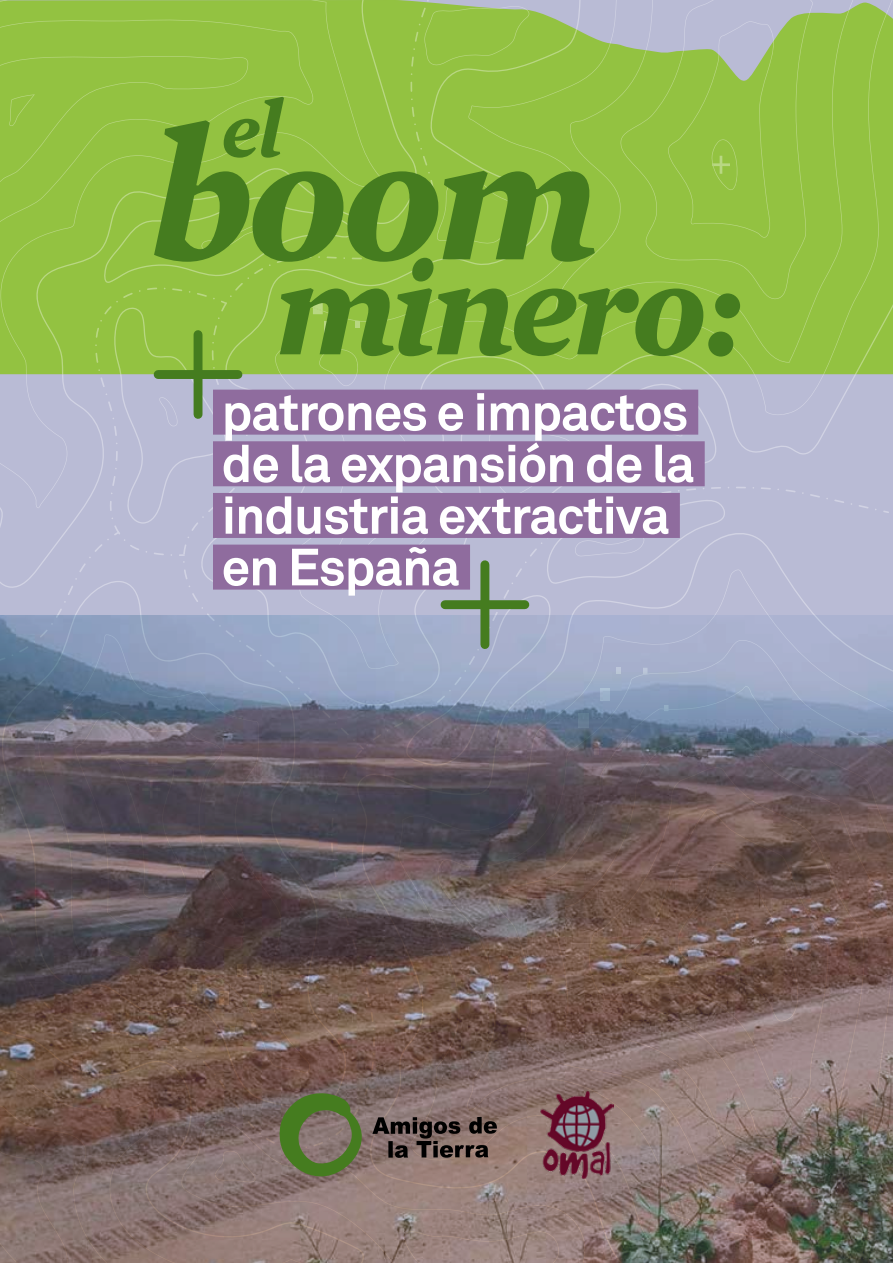
<style>
.page{position:relative;width:893px;height:1263px;background:#fff}
.page>*{position:absolute;margin:0;border:0;box-sizing:border-box;transform-origin:0 0}
.t1{font:italic 700 187.5px "Mercury Text G1";color:#457c1f}
.t2{font:italic 700 140.25px "Mercury Text G1";color:#457c1f}
.t3{font:italic 700 80.7px "Mercury Text G1";color:#457c1f}
.t4{font:700 51.6px/51.6px "Akkurat";letter-spacing:-.025em;color:#fff}
</style>
<div class="page">
<div style="left:435px;top:374px;width:424px;height:113px;background:#b9bbd5"></div>
<div style="left:435px;top:487px;width:441px;height:128px;background:#b9bbd5"></div>
<svg style="left:883px;top:510px;width:6px;height:3px"></svg>
<svg style="left:360px;top:374px;width:75px;height:241px;background:#b8b9d3"></svg>
<svg style="left:403px;top:593px;width:147px;height:22px;background:#b6bad0"></svg>
<svg style="left:457px;top:380px;width:268px;height:205px;background:#b9bbd4"></svg>
<img style="left:0;top:615px;width:893px;height:648px">
<div style="left:0;top:0;width:200px;height:19px;background:#93c241"></div>
<div style="left:0;top:19px;width:183px;height:36px;background:#93c241"></div>
<div style="left:274px;top:0;width:619px;height:374px;background:#93c241"></div>
<svg style="left:319px;top:0;width:540px;height:374px;background:#95c247"></svg>
<svg style="left:620px;top:0;width:193px;height:300px;background:#99c159"></svg>
<svg style="left:667px;top:21px;width:110px;height:217px;background:#9ac15b"></svg>
<div style="left:183px;top:8px;width:252px;height:366px;background:#93c241"></div>
<svg style="left:0;top:55px;width:360px;height:610px;background:#9fbd7c"></svg>
<div style="left:436px;top:175px;width:83px;height:70px;background:#93c241"></div>
<svg style="left:424px;top:0;width:105px;height:66px;background:#97c151"></svg>
<div style="left:213px;top:390px;width:485px;height:45px;background:#8f6c9e"></div>
<div style="left:213px;top:441px;width:492px;height:45px;background:#8f6c9e"></div>
<div style="left:213px;top:493px;width:467px;height:45px;background:#8f6c9e"></div>
<div style="left:213px;top:545px;width:257px;height:45px;background:#8f6c9e"></div>
<div style="left:412px;top:258px;width:21px;height:23px;background:#457c1f;border-radius:9px"></div>
<svg style="left:397px;top:288px;width:35px;height:68px;background:#60942b"></svg>
<div style="left:194px;top:335px;width:8px;height:79px;background:#457c1f"></div>
<div style="left:158px;top:370px;width:80px;height:9px;background:#457c1f"></div>
<div style="left:480px;top:565px;width:9px;height:80px;background:#457c1f"></div>
<div style="left:445px;top:600px;width:80px;height:9px;background:#457c1f"></div>
<img style="left:539px;top:1090px;width:74px;height:89px">
<svg style="left:214px;top:1092px;width:348px;height:171px;background:#88766d"></svg>
<h3 class="t3" style="left:221px;top:80px;width:63px">el</h3>
<h1 class="t1" style="left:149px;top:82px;width:451px">boom</h1>
<h2 class="t2" style="left:276px;top:221px;width:470px">m nero:</h2>
<p class="t4" style="left:221px;top:387px;width:475px">patrones e impactos de la expansión de la industria extractiva en España</p>
</div>
